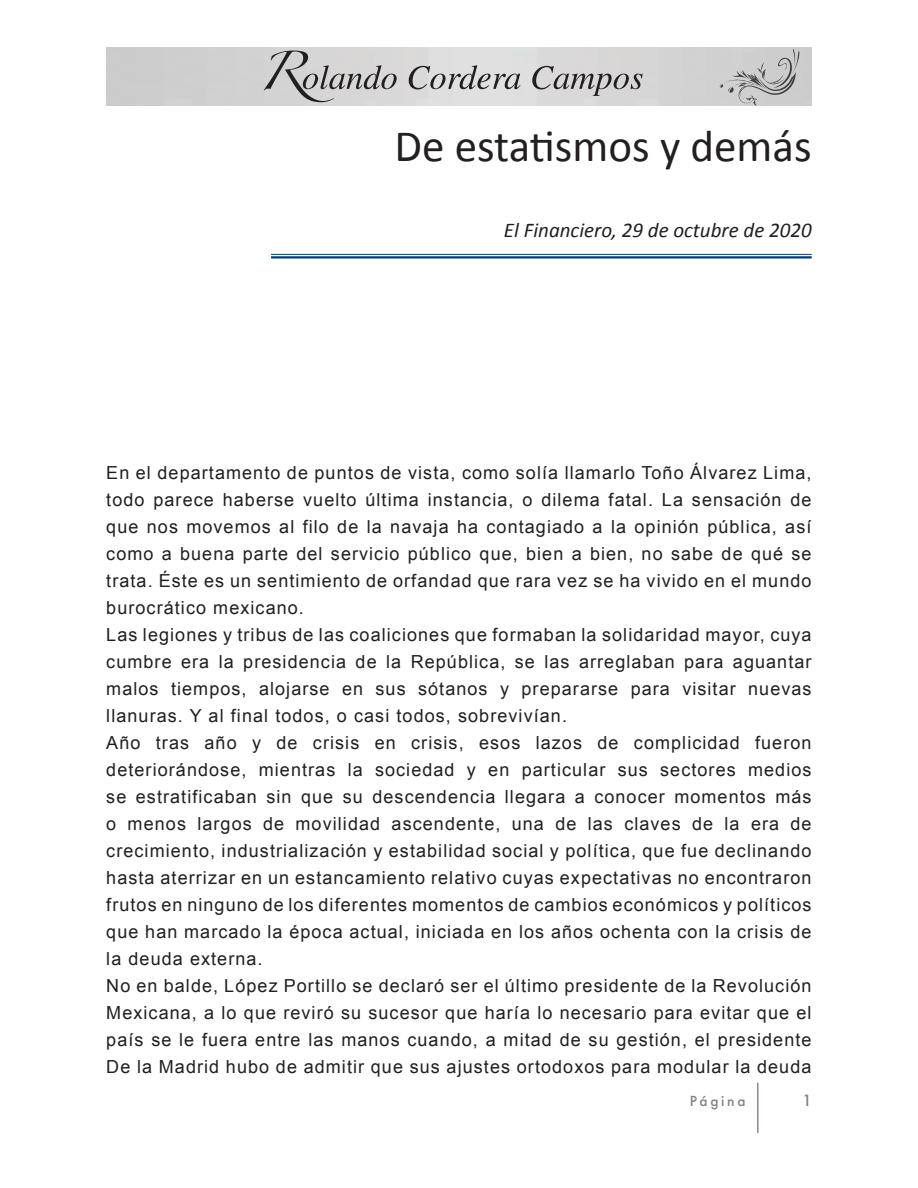
<style>
.page{position:relative;width:918px;height:1188px;background:#fff}
.page>*{position:absolute;margin:0;border:0;box-sizing:border-box;transform-origin:0 0}
.t1{font:45px "Calibri";color:#231f20}
.t2{font:italic 21px "Calibri";color:#231f20}
.t3{font:18px/27px "Arial";letter-spacing:.06em;color:#231f20;text-align:justify}
.t4{font:500 15px "Futura";color:#7e8182}
.t5{font:500 13.5px "Futura";letter-spacing:.2em;color:#7e8182}
</style>
<div class="page">
<svg style="left:264px;top:51px;width:133px;height:51px;background:#bbbaba"></svg>
<svg style="left:409px;top:65px;width:112px;height:24px;background:#b4b3b3"></svg>
<svg style="left:532px;top:66px;width:111px;height:30px;background:#b6b5b5"></svg>
<svg style="left:719px;top:49px;width:80px;height:57px;background:#bfbfbf"></svg>
<hr style="left:757px;top:1083px;width:2px;height:50px;background:#848ba0">
<hr style="left:271px;top:254px;width:541px;height:1px;background:#013a7a">
<hr style="left:271px;top:256px;width:541px;height:3px;background:#013a7a">
<p class="t1" style="left:395px;top:118px;width:419px">De estatismos y demás</p>
<p class="t2" style="left:504px;top:216px;width:309px">El Financiero, 29 de octubre de 2020</p>
<p class="t3" style="left:106px;top:459px;width:707px">En el departamento de puntos de vista, como solía llamarlo Toño Álvarez Lima, todo parece haberse vuelto última instancia, o dilema fatal. La sensación de que nos movemos al filo de la navaja ha contagiado a la opinión pública, así como a buena parte del servicio público que, bien a bien, no sabe de qué se trata. Éste es un sentimiento de orfandad que rara vez se ha vivido en el mundo burocrático mexicano.</p>
<p class="t3" style="left:106px;top:621px;width:707px">Las legiones y tribus de las coaliciones que formaban la solidaridad mayor, cuya cumbre era la presidencia de la República, se las arreglaban para aguantar malos tiempos, alojarse en sus sótanos y prepararse para visitar nuevas llanuras. Y al final todos, o casi todos, sobrevivían.</p>
<p class="t3" style="left:106px;top:729px;width:707px">Año tras año y de crisis en crisis, esos lazos de complicidad fueron deteriorándose, mientras la sociedad y en particular sus sectores medios se estratificaban sin que su descendencia llegara a conocer momentos más o menos largos de movilidad ascendente, una de las claves de la era de crecimiento, industrialización y estabilidad social y política, que fue declinando hasta aterrizar en un estancamiento relativo cuyas expectativas no encontraron frutos en ninguno de los diferentes momentos de cambios económicos y políticos que han marcado la época actual, iniciada en los años ochenta con la crisis de la deuda externa.</p>
<p class="t3" style="left:106px;top:972px;width:707px">No en balde, López Portillo se declaró ser el último presidente de la Revolución Mexicana, a lo que reviró su sucesor que haría lo necesario para evitar que el país se le fuera entre las manos cuando, a mitad de su gestión, el presidente De la Madrid hubo de admitir que sus ajustes ortodoxos para modular la deuda</p>
<p class="t5" style="left:690px;top:1092px;width:57px">Página</p>
<p class="t4" style="left:802px;top:1091px;width:11px">1</p>
</div>
